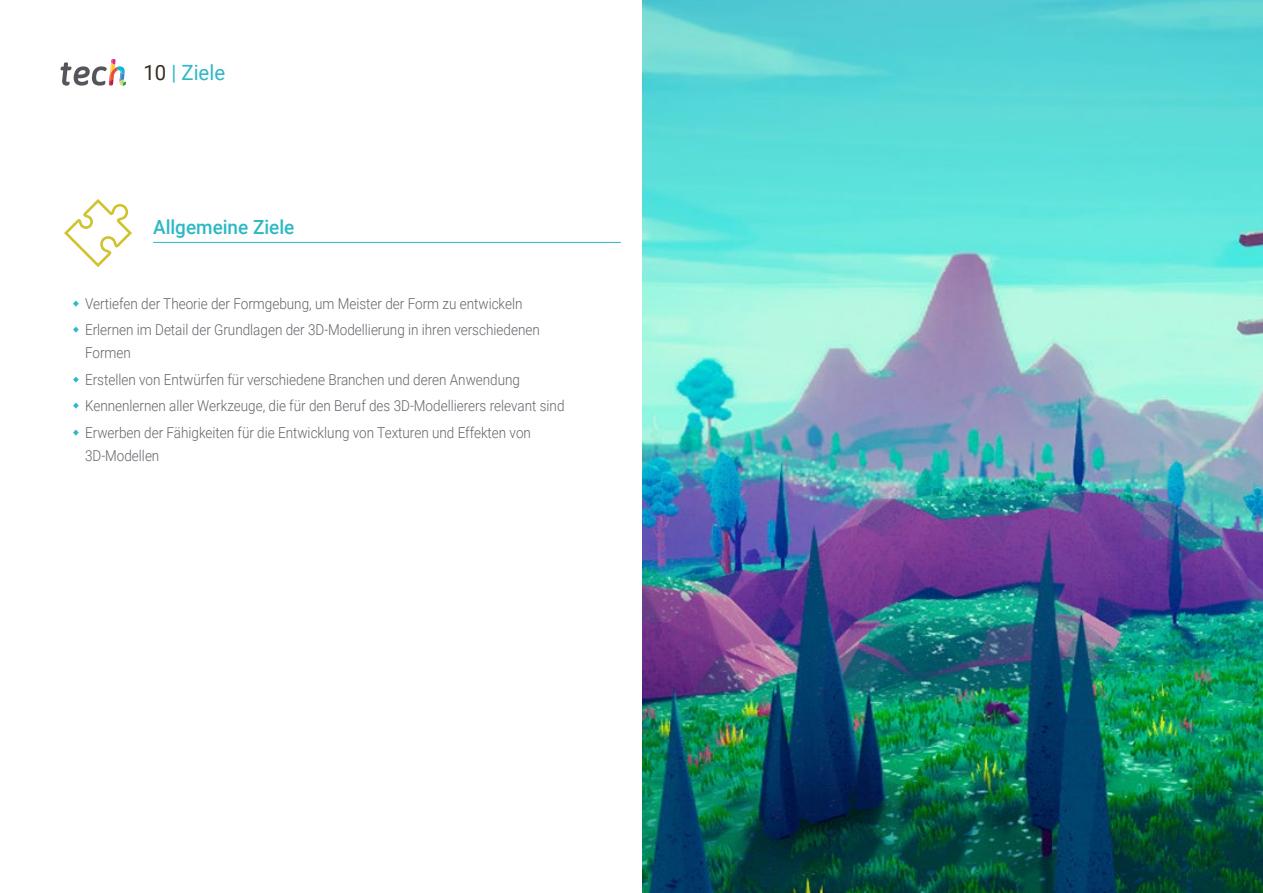
<style>
.page{position:relative;width:1263px;height:893px;background:#fff}
.page>*{position:absolute;margin:0;border:0;box-sizing:border-box;transform-origin:0 0}
.t1{font:21px "Roboto";color:#2db8c5}
.t2{font:500 19.5px "Roboto";color:#2db8c5}
.t3{font:300 15px/26.7px "Roboto";color:#61646a;scale:.9 1}
.s1{color:#312e20}
</style>
<div class="page">
<svg style="left:64px;top:199px;width:68px;height:68px"></svg>
<img style="left:642px;top:0;width:621px;height:893px">
<svg style="left:61px;top:59px;width:65px;height:27px"></svg>
<hr style="left:153px;top:242px;width:468px;height:1px;background:#2db8c5">
<h1 class="t1" style="left:144px;top:57px;width:83px"><span class="s1">10</span> | Ziele</h1>
<h2 class="t2" style="left:153px;top:213px;width:143px">Allgemeine Ziele</h2>
<p class="t3" style="left:85px;top:289px;width:507px">Vertiefen der Theorie der Formgebung, um Meister der Form zu entwickeln<br>Erlernen im Detail der Grundlagen der 3D-Modellierung in ihren verschiedenen</p>
<p class="t3" style="left:85px;top:339px;width:534px">Formen<br>Erstellen von Entwürfen für verschiedene Branchen und deren Anwendung Kennenlernen aller Werkzeuge, die für den Beruf des 3D-Modellierers relevant sind Erwerben der Fähigkeiten für die Entwicklung von Texturen und Effekten von</p>
<p class="t3" style="left:85px;top:441px;width:84px">3D-Modellen</p>
</div>
